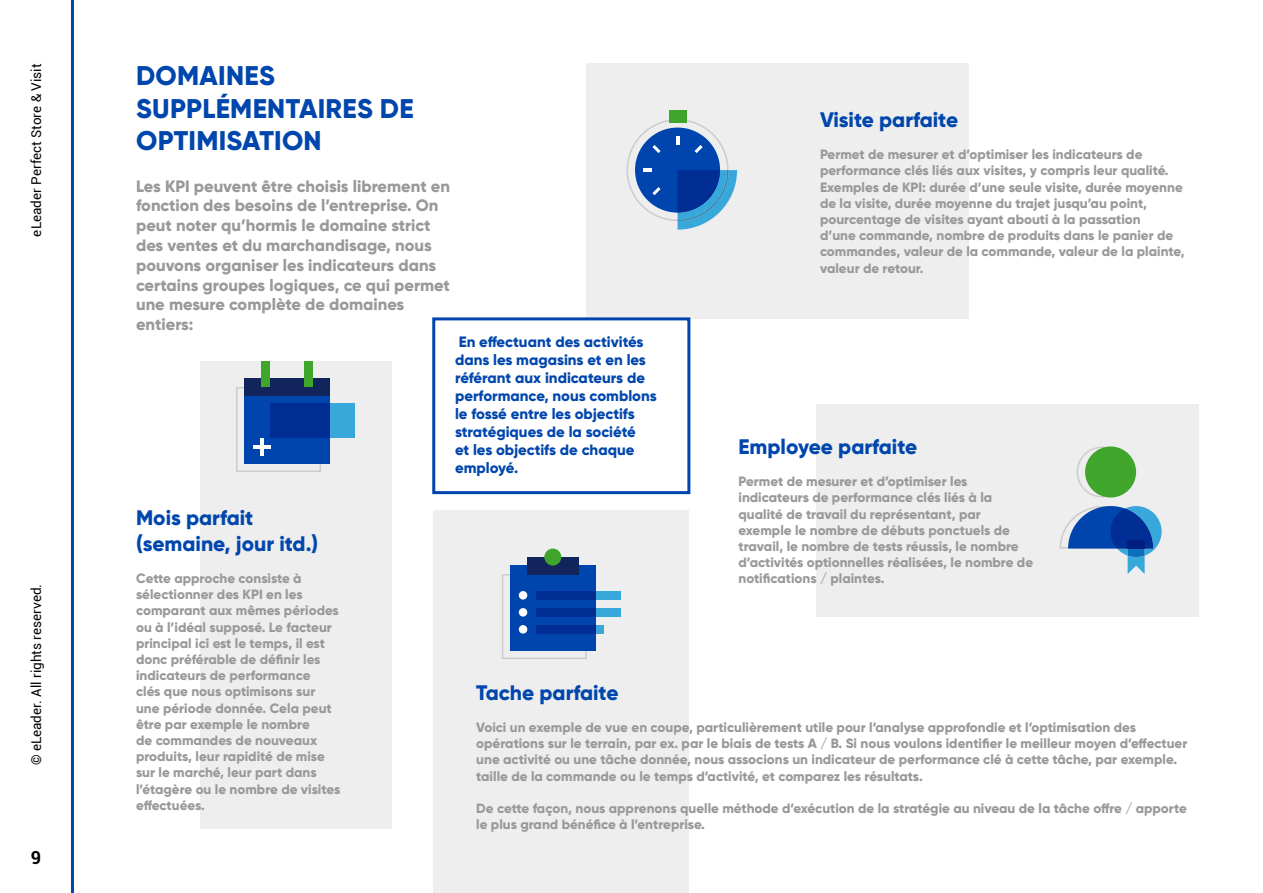
<style>
.page{position:relative;width:1263px;height:893px;background:#fff}
.page>*{position:absolute;margin:0;border:0;box-sizing:border-box;transform-origin:0 0}
.t1{font:800 27px/32.4px "Gilroy";letter-spacing:.01em;color:#0046ad}
.t2{font:800 21px/25.2px "Gilroy";color:#0046ad}
.t3{font:700 18px "Roboto";color:#000}
.t4{font:800 16.5px/19.8px "Gilroy";color:#9a999a}
.t5{font:800 15px/18px "Gilroy";color:#0046ad}
.t6{font:800 13.5px/16.2px "Gilroy";color:#9a999a}
.t7{font:13.5px "Roboto";color:#020203}
</style>
<div class="page">
<hr style="left:71px;top:0;width:3px;height:893px;background:#0046ad">
<div style="left:586px;top:64px;width:383px;height:255px;background:#eee"></div>
<svg style="left:626px;top:119px;width:111px;height:111px"></svg>
<div style="left:669px;top:111px;width:17px;height:12px;background:#40a62b"></div>
<div style="left:200px;top:361px;width:191px;height:468px;background:#eee"></div>
<svg style="left:236px;top:387px;width:85px;height:85px"></svg>
<div style="left:244px;top:378px;width:86px;height:85px;background:#0045ad"></div>
<div style="left:244px;top:378px;width:86px;height:17px;background:#12245c"></div>
<div style="left:330px;top:404px;width:25px;height:34px;background:#38a8db"></div>
<div style="left:270px;top:404px;width:60px;height:34px;background:#002e94"></div>
<hr style="left:260px;top:438px;width:3px;height:17px;background:#fff">
<hr style="left:253px;top:445px;width:17px;height:3px;background:#fff">
<div style="left:261px;top:361px;width:9px;height:26px;background:#40a62b"></div>
<div style="left:304px;top:361px;width:9px;height:26px;background:#40a62b"></div>
<div style="left:816px;top:404px;width:383px;height:213px;background:#eee"></div>
<svg style="left:1076px;top:446px;width:51px;height:51px"></svg>
<div style="left:1085px;top:446px;width:51px;height:51px;background:#40a62b;border-radius:50%"></div>
<svg style="left:1059px;top:506px;width:102px;height:68px"></svg>
<div style="left:1127px;top:540px;width:17px;height:9px;background:#001f80"></div>
<div style="left:434px;top:510px;width:255px;height:383px;background:#eee"></div>
<svg style="left:502px;top:574px;width:85px;height:85px"></svg>
<div style="left:510px;top:566px;width:85px;height:85px;background:#0045ad"></div>
<div style="left:527px;top:557px;width:51px;height:17px;background:#12245c"></div>
<div style="left:595px;top:625px;width:9px;height:9px;background:#38a8db"></div>
<div style="left:536px;top:625px;width:59px;height:9px;background:#002e94"></div>
<div style="left:595px;top:608px;width:26px;height:9px;background:#38a8db"></div>
<div style="left:536px;top:608px;width:59px;height:9px;background:#002e94"></div>
<div style="left:595px;top:591px;width:26px;height:9px;background:#38a8db"></div>
<div style="left:536px;top:591px;width:59px;height:9px;background:#002e94"></div>
<div style="left:544px;top:549px;width:17px;height:17px;background:#40a62b;border-radius:50%"></div>
<div style="left:519px;top:625px;width:8px;height:9px;background:#fff;border-radius:50%"></div>
<div style="left:519px;top:608px;width:8px;height:9px;background:#fff;border-radius:50%"></div>
<div style="left:519px;top:591px;width:8px;height:9px;background:#fff;border-radius:50%"></div>
<div style="left:432px;top:317px;width:258px;height:177px;border:3px solid #0045ad"></div>
<p class="t7" style="left:27px;top:236px;width:174px;rotate:-90deg">eLeader Perfect Store &amp; Visit</p>
<p class="t7" style="left:27px;top:765px;width:183px;rotate:-90deg">© eLeader. All rights reserved.</p>
<h3 class="t3" style="left:31px;top:844px;width:12px">9</h3>
<h1 class="t1" style="left:136px;top:60px;width:279px">DOMAINES<br>SUPPLÉMENTAIRES DE<br>OPTIMISATION</h1>
<p class="t4" style="left:136px;top:176px;width:315px">Les KPI peuvent être choisis librement en fonction des besoins de l’entreprise. On peut noter qu’hormis le domaine strict des ventes et du marchandisage, nous pouvons organiser les indicateurs dans certains groupes logiques, ce qui permet une mesure complète de domaines entiers:</p>
<h2 class="t2" style="left:820px;top:107px;width:140px">Visite parfaite</h2>
<p class="t6" style="left:820px;top:146px;width:366px">Permet de mesurer et d’optimiser les indicateurs de performance clés liés aux visites, y compris leur qualité.<br>Exemples de KPI: durée d’une seule visite, durée moyenne de la visite, durée moyenne du trajet jusqu’au point, pourcentage de visites ayant abouti à la passation<br>d’une commande, nombre de produits dans le panier de commandes, valeur de la commande, valeur de la plainte, valeur de retour.</p>
<h2 class="t2" style="left:136px;top:505px;width:184px">Mois parfait (semaine, jour itd.)</h2>
<p class="t6" style="left:136px;top:570px;width:206px">Cette approche consiste à sélectionner des KPI en les comparant aux mêmes périodes ou à l’idéal supposé. Le facteur principal ici est le temps, il est donc préférable de définir les indicateurs de performance<br>clés que nous optimisons sur une période donnée. Cela peut être par exemple le nombre<br>de commandes de nouveaux produits, leur rapidité de mise sur le marché, leur part dans l’étagère ou le nombre de visites effectuées.</p>
<p class="t5" style="left:455px;top:333px;width:203px">En effectuant des activités dans les magasins et en les référant aux indicateurs de performance, nous comblons le fossé entre les objectifs stratégiques de la société<br>et les objectifs de chaque employé.</p>
<h2 class="t2" style="left:738px;top:434px;width:180px">Employee parfaite</h2>
<p class="t6" style="left:738px;top:473px;width:296px">Permet de mesurer et d’optimiser les indicateurs de performance clés liés à la qualité de travail du représentant, par exemple le nombre de débuts ponctuels de travail, le nombre de tests réussis, le nombre d’activités optionnelles réalisées, le nombre de notifications / plaintes.</p>
<h2 class="t2" style="left:476px;top:679px;width:144px">Tache parfaite</h2>
<p class="t6" style="left:476px;top:719px;width:713px">Voici un exemple de vue en coupe, particulièrement utile pour l’analyse approfondie et l’optimisation des opérations sur le terrain, par ex. par le biais de tests A / B. Si nous voulons identifier le meilleur moyen d’effectuer une activité ou une tâche donnée, nous associons un indicateur de performance clé à cette tâche, par exemple. taille de la commande ou le temps d’activité, et comparez les résultats.</p>
<p class="t6" style="left:476px;top:800px;width:712px">De cette façon, nous apprenons quelle méthode d’exécution de la stratégie au niveau de la tâche offre / apporte le plus grand bénéfice à l’entreprise.</p>
</div>
